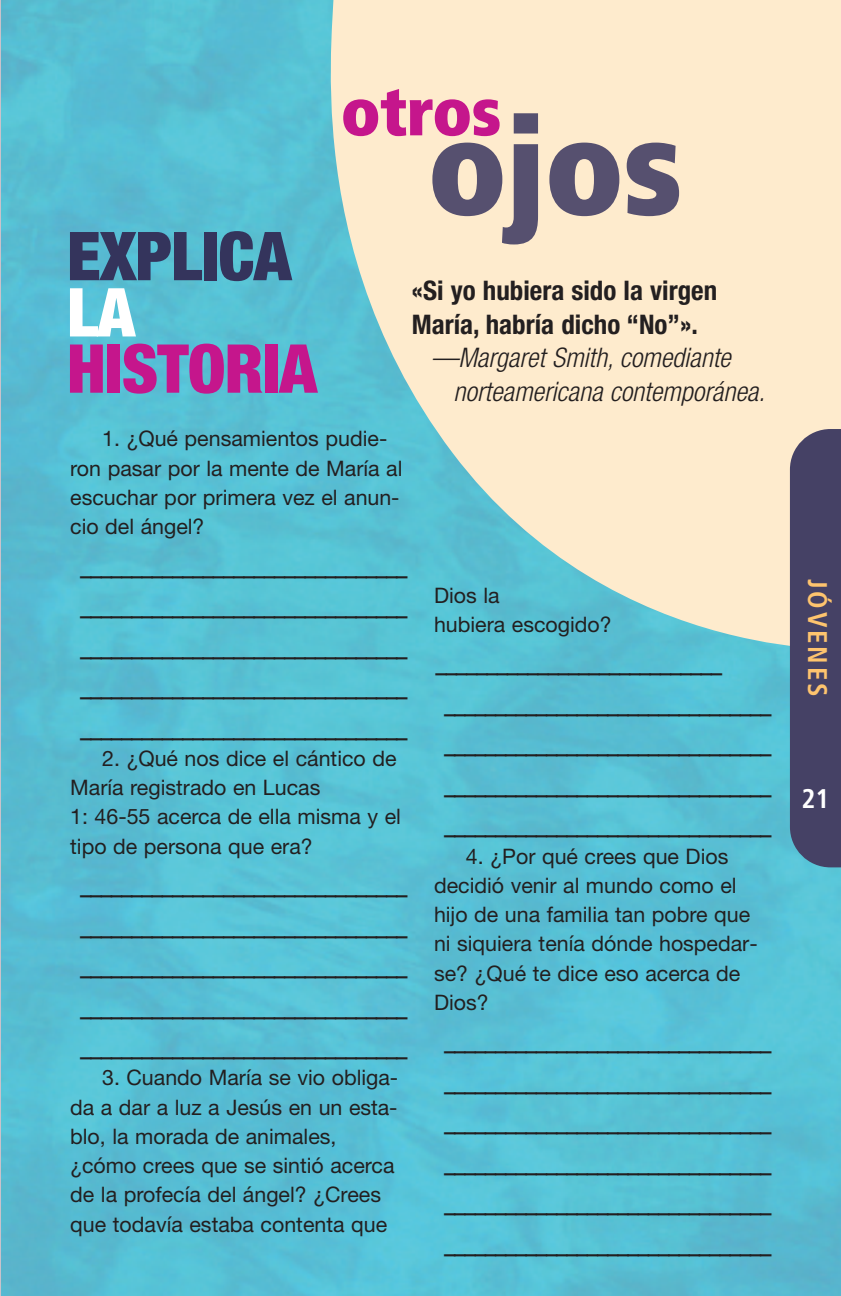
<style>
.page{position:relative;width:841px;height:1296px;background:#fff}
.page>*{position:absolute;margin:0;border:0;box-sizing:border-box;transform-origin:0 0}
.t1{font:900 condensed 135px "Frutiger";color:#56506f}
.t2{font:900 condensed 67.5px "Helvetica Neue";letter-spacing:-.01em;color:#c5168c}
.t3{font:900 condensed 67.5px "Helvetica Neue";letter-spacing:-.01em;color:#34345c}
.t4{font:900 condensed 67.5px "Frutiger";letter-spacing:-.01em;color:#c5168c}
.t5{font:900 condensed 67.5px "Helvetica Neue";color:#fff}
.t6{font:italic 300 condensed 27px/33.8px "Helvetica Neue";color:#231f20}
.t7{font:700 condensed 27px/33.8px "Helvetica Neue";color:#231f20}
.t8{font:700 condensed 27px "Frutiger";letter-spacing:.105em;color:#fec46e}
.t9{font:700 condensed 27px "Frutiger";color:#fff}
.t10{font:21.38px/29.2px "Helvetica Neue";color:#231f20}
.t11{font:500 20.25px/40.5px "Futura";color:#231f20;text-align:justify}
</style>
<div class="page">
<img style="left:2px;top:0;width:838px;height:1296px">
<svg style="left:280px;top:0;width:560px;height:670px;background:#ccdece"></svg>
<div style="left:789px;top:429px;width:51px;height:438px;background:#454165"></div>
<hr style="left:0;top:0;width:1px;height:1296px;background:#c9c2cb">
<h2 class="t3" style="left:67px;top:232px;width:226px">EXPLICA</h2>
<h2 class="t5" style="left:67px;top:288px;width:70px">LA</h2>
<h2 class="t2" style="left:67px;top:345px;width:251px">HISTORIA</h2>
<h2 class="t4" style="left:340px;top:85px;width:162px">otros</h2>
<h1 class="t1" style="left:427px;top:113px;width:257px">ojos</h1>
<h3 class="t7" style="left:411px;top:276px;width:307px">«Si yo hubiera sido la virgen<br>María, habría dicho “No”».</h3>
<h3 class="t6" style="left:453px;top:343px;width:313px;text-indent:-22px">—Margaret Smith, comediante norteamericana contemporánea.</h3>
<p class="t10" style="left:70px;top:426px;width:334px;text-indent:32px">1. ¿Qué pensamientos pudie&shy;ron pasar por la mente de María al escuchar por primera vez el anun&shy;cio del ángel?</p>
<p class="t11" style="left:80px;top:547px;width:329px">________________________________ ________________________________ ________________________________ ________________________________ ________________________________</p>
<p class="t10" style="left:70px;top:746px;width:332px;text-indent:32px">2. ¿Qué nos dice el cántico de<br>María registrado en Lucas<br>1: 46-55 acerca de ella misma y el tipo de persona que era?</p>
<p class="t11" style="left:80px;top:867px;width:329px">________________________________ ________________________________ ________________________________ ________________________________ ________________________________</p>
<p class="t10" style="left:70px;top:1065px;width:329px;text-indent:32px">3. Cuando María se vio obliga&shy;da a dar a luz a Jesús en un esta&shy;blo, la morada de animales, ¿cómo crees que se sintió acerca de la profecía del ángel? ¿Crees que todavía estaba contenta que</p>
<p class="t10" style="left:434px;top:582px;width:179px">Dios la<br>hubiera escogido?</p>
<p class="t11" style="left:444px;top:645px;width:329px;text-align:left;text-indent:-9px">____________________________ ________________________________ ________________________________ ________________________________ ________________________________</p>
<p class="t10" style="left:434px;top:843px;width:325px;text-indent:32px">4. ¿Por qué crees que Dios decidió venir al mundo como el hijo de una familia tan pobre que ni siquiera tenía dónde hospedar&shy;se? ¿Qué te dice eso acerca de<br>Dios?</p>
<p class="t11" style="left:444px;top:1023px;width:329px">________________________________ ________________________________ ________________________________ ________________________________ ________________________________ ________________________________</p>
<h3 class="t8" style="left:828px;top:579px;width:119px;rotate:90deg">JÓVENES</h3>
<h3 class="t9" style="left:801px;top:787px;width:30px">21</h3>
</div>
